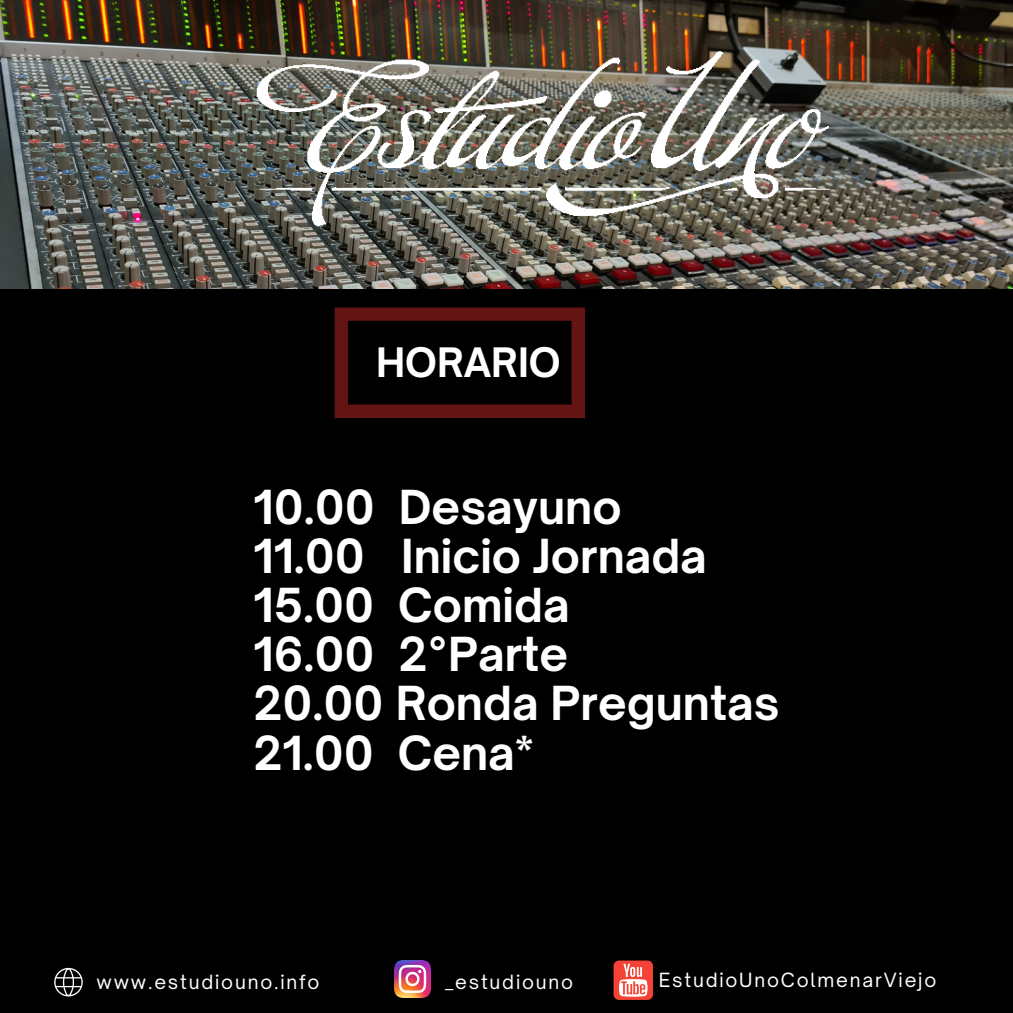
<style>
.page{position:relative;width:1013px;height:1013px;background:#fff}
.page>*{position:absolute;margin:0;border:0;box-sizing:border-box;transform-origin:0 0}
.t1{font:700 44.88px "Open Sauce One";color:#fff}
.t2{font:700 38.75px "Open Sauce One";color:#fff}
.t3{font:18.75px "Open Sauce One";letter-spacing:.095em;color:#fff}
</style>
<div class="page">
<div style="left:0;top:0;width:1012px;height:1012px;background:#000"></div>
<svg style="left:54px;top:967px;width:29px;height:29px"></svg>
<img style="left:394px;top:960px;width:37px;height:37px">
<div style="left:613px;top:960px;width:40px;height:39px;background:#f44336;border-radius:5px"></div>
<svg style="left:619px;top:963px;width:28px;height:33px"></svg>
<img style="left:0;top:0;width:1012px;height:289px">
<img style="left:152px;top:0;width:677px;height:289px">
<svg style="left:335px;top:307px;width:250px;height:111px"></svg>
<p class="t2" style="left:376px;top:338px;width:186px">HORARIO</p>
<p class="t1" style="left:253px;top:478px;width:370px">10.00 Desayuno</p>
<p class="t1" style="left:253px;top:528px;width:455px">11.00 Inicio Jornada</p>
<p class="t1" style="left:253px;top:577px;width:317px">15.00 Comida</p>
<p class="t1" style="left:253px;top:626px;width:316px">16.00 2°Parte</p>
<p class="t1" style="left:253px;top:675px;width:527px">20.00 Ronda Preguntas</p>
<p class="t1" style="left:253px;top:724px;width:282px">21.00 Cena*</p>
<p class="t3" style="left:96px;top:970px;width:225px">www.estudiouno.info</p>
<p class="t3" style="left:445px;top:970px;width:129px">_estudiouno</p>
<p class="t3" style="left:659px;top:968px;width:279px">EstudioUnoColmenarViejo</p>
</div>
